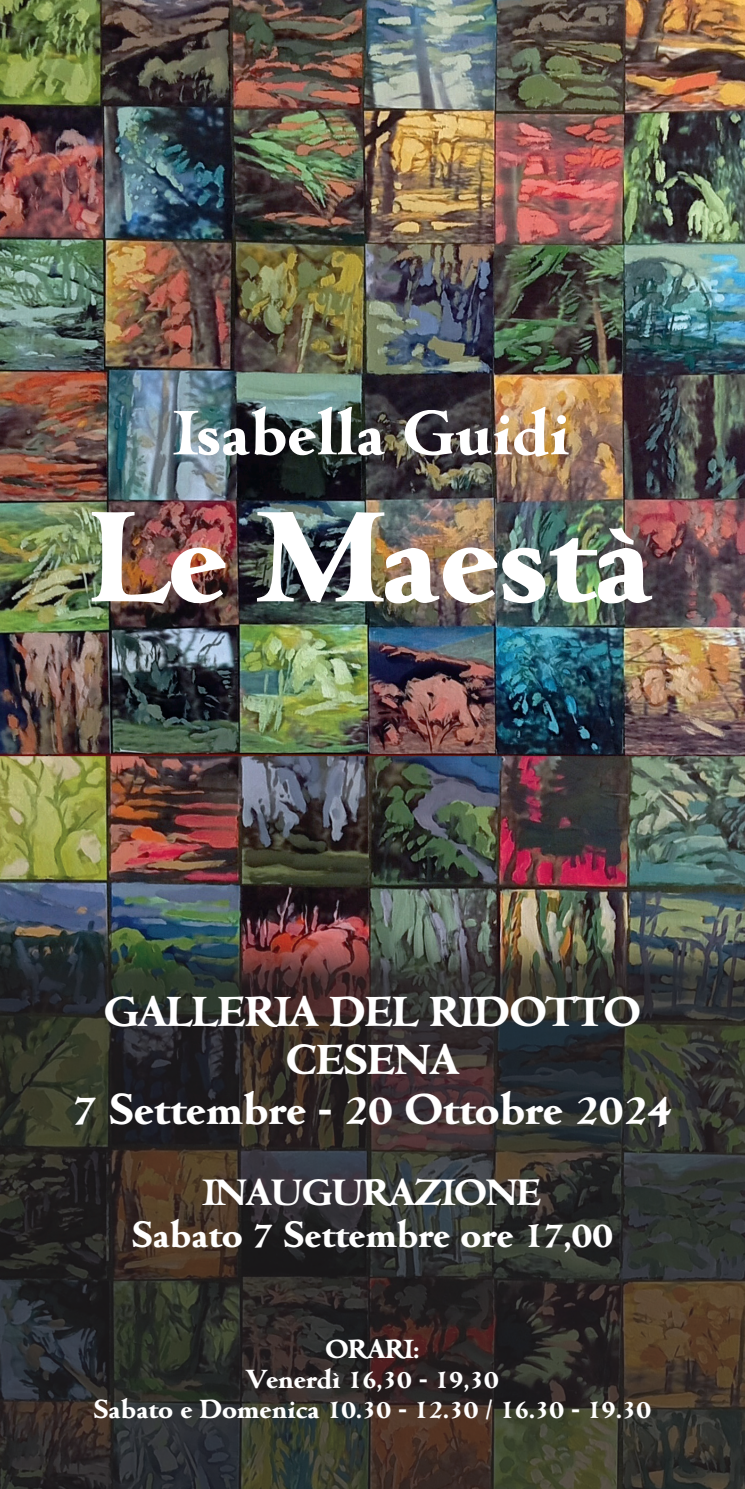
<style>
.page{position:relative;width:745px;height:1489px;background:#fff}
.page>*{position:absolute;margin:0;border:0;box-sizing:border-box;transform-origin:0 0}
.t1{font:700 123px "Centaur";letter-spacing:-.015em;color:#fff}
.t2{font:700 60px "Centaur";color:#fff}
.t3{font:700 41.25px "Centaur";color:#fff}
.t4{font:700 40px "Centaur";color:#fff}
.t5{font:700 35px "Centaur";color:#fff}
.t6{font:700 25px "Centaur";color:#fff}
</style>
<div class="page">
<img style="left:0;top:0;width:744px;height:918px">
<svg style="left:0;top:918px;width:744px;height:570px;background:#35312d"></svg>
<p class="t2" style="left:175px;top:398px;width:395px">Isabella Guidi</p>
<p class="t1" style="left:91px;top:486px;width:564px">Le Maestà</p>
<p class="t4" style="left:104px;top:988px;width:537px">GALLERIA DEL RIDOTTO</p>
<p class="t4" style="left:286px;top:1036px;width:174px">CESENA</p>
<p class="t3" style="left:73px;top:1085px;width:599px">7 Settembre - 20 Ottobre 2024</p>
<p class="t5" style="left:203px;top:1172px;width:339px">INAUGURAZIONE</p>
<p class="t5" style="left:132px;top:1214px;width:482px">Sabato 7 Settembre ore 17,00</p>
<p class="t6" style="left:325px;top:1334px;width:95px">ORARI:</p>
<p class="t6" style="left:246px;top:1364px;width:254px">Venerdì 16,30 - 19,30</p>
<p class="t6" style="left:94px;top:1394px;width:558px">Sabato e Domenica 10.30 - 12.30 / 16.30 - 19.30</p>
</div>
